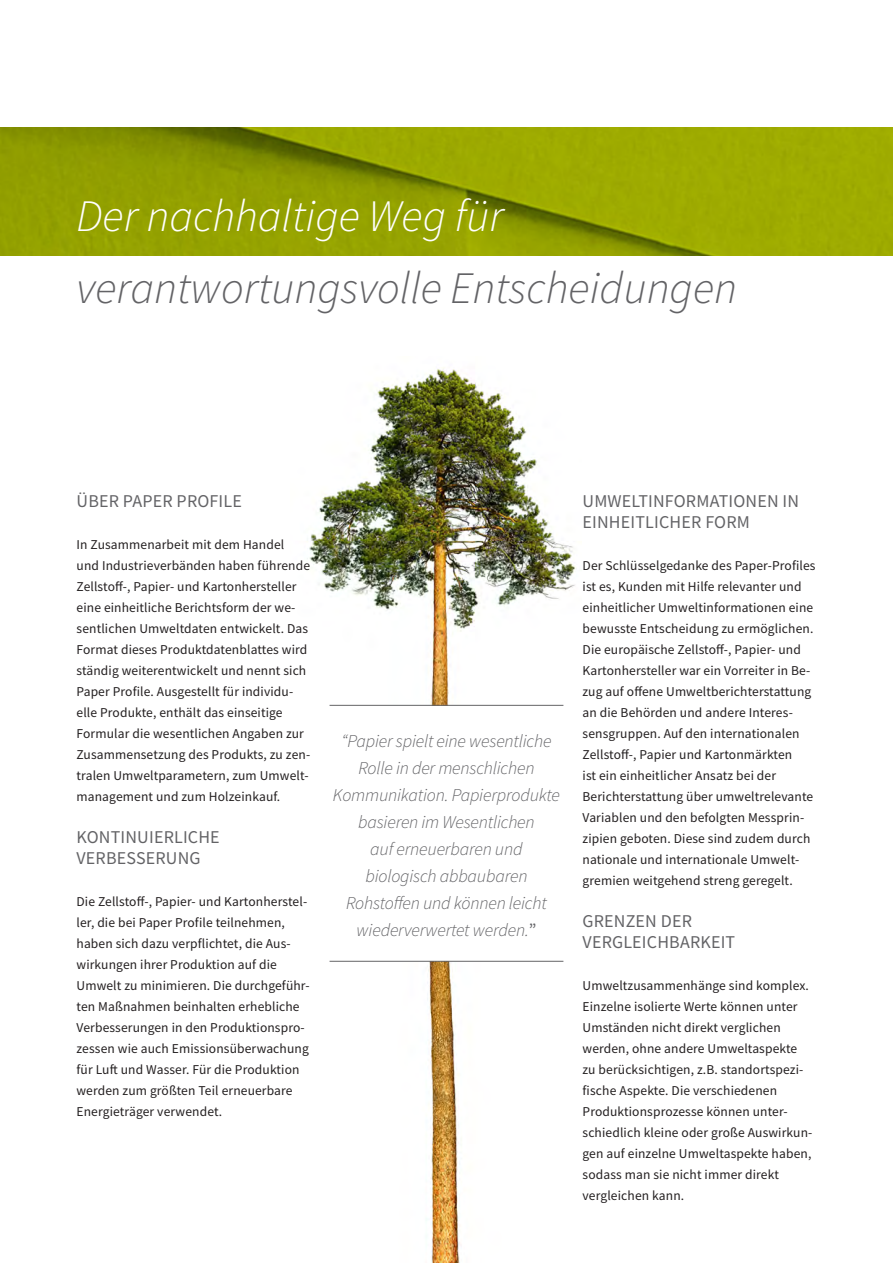
<style>
.page{position:relative;width:893px;height:1263px;background:#fff}
.page>*{position:absolute;margin:0;border:0;box-sizing:border-box;transform-origin:0 0}
.t1{font:italic 300 45px "Source Sans Pro";color:#636366}
.t2{font:italic 300 45px "Source Sans Pro";color:#fff}
.t3{font:italic 300 18px/27px "Source Sans Pro";letter-spacing:-.01em;color:#636366;text-align:center}
.t4{font:18px "Source Sans Pro";letter-spacing:.01em;color:#636366}
.t5{font:13.5px/21px "Source Sans Pro";letter-spacing:.01em;color:#231f20}
.s1{font-weight:400;font-style:normal}
</style>
<div class="page">
<img style="left:307px;top:367px;width:269px;height:338px">
<img style="left:426px;top:962px;width:34px;height:301px">
<img style="left:0;top:128px;width:893px;height:127px">
<hr style="left:330px;top:705px;width:233px;height:1px;background:#636366">
<hr style="left:330px;top:961px;width:233px;height:1px;background:#636366">
<p class="t2" style="left:77px;top:188px;width:429px">Der nachhaltige Weg für</p>
<p class="t1" style="left:77px;top:260px;width:662px">verantwortungsvolle Entscheidungen</p>
<p class="t4" style="left:77px;top:489px;width:167px">ÜBER PAPER PROFILE</p>
<p class="t5" style="left:77px;top:534px;width:209px">In Zusammenarbeit mit dem Handel</p>
<p class="t5" style="left:77px;top:555px;width:235px">und Industrieverbänden haben führende<br>Zellstoff-, Papier- und Kartonhersteller</p>
<p class="t5" style="left:77px;top:597px;width:235px">eine einheitliche Berichtsform der we&shy;sentlichen Umweltdaten entwickelt. Das Format dieses Produktdatenblattes wird ständig weiterentwickelt und nennt sich Paper Profile. Ausgestellt für individu&shy;elle Produkte, enthält das einseitige Formular die wesentlichen Angaben zur Zusammensetzung des Produkts, zu zen&shy;tralen Umweltparametern, zum Umwelt&shy;management und zum Holzeinkauf.</p>
<p class="t4" style="left:77px;top:825px;width:145px">KONTINUIERLICHE</p>
<p class="t4" style="left:77px;top:846px;width:126px">VERBESSERUNG</p>
<p class="t5" style="left:77px;top:891px;width:232px">Die Zellstoff-, Papier- und Kartonherstel&shy;ler, die bei Paper Profile teilnehmen,</p>
<p class="t5" style="left:77px;top:933px;width:235px">haben sich dazu verpflichtet, die Aus&shy;wirkungen ihrer Produktion auf die Umwelt zu minimieren. Die durchgeführ&shy;ten Maßnahmen beinhalten erhebliche Verbesserungen in den Produktionspro&shy;zessen wie auch Emissionsüberwachung für Luft und Wasser. Für die Produktion werden zum größten Teil erneuerbare Energieträger verwendet.</p>
<p class="t3" style="left:341px;top:728px;width:212px">“Papier spielt eine wesentliche<br>Rolle in der menschlichen</p>
<p class="t3" style="left:333px;top:782px;width:229px">Kommunikation. Papierprodukte basieren im Wesentlichen</p>
<p class="t3" style="left:370px;top:836px;width:154px">auf erneuerbaren und</p>
<p class="t3" style="left:365px;top:863px;width:164px">biologisch abbaubaren</p>
<p class="t3" style="left:346px;top:890px;width:202px">Rohstoffen und können leicht</p>
<p class="t3" style="left:356px;top:917px;width:181px">wiederverwertet werden.<span class="s1">”</span></p>
<p class="t4" style="left:583px;top:489px;width:218px">UMWELTINFORMATIONEN IN</p>
<p class="t4" style="left:583px;top:510px;width:169px">EINHEITLICHER FORM</p>
<p class="t5" style="left:583px;top:555px;width:235px">Der Schlüsselgedanke des Paper-Profiles ist es, Kunden mit Hilfe relevanter und einheitlicher Umweltinformationen eine bewusste Entscheidung zu ermöglichen.<br>Die europäische Zellstoff-, Papier- und Kartonhersteller war ein Vorreiter in Be&shy;zug auf offene Umweltberichterstattung an die Behörden und andere Interes&shy;sensgruppen. Auf den internationalen Zellstoff-, Papier und Kartonmärkten</p>
<p class="t5" style="left:583px;top:765px;width:195px">ist ein einheitlicher Ansatz bei der</p>
<p class="t5" style="left:583px;top:786px;width:232px">Berichterstattung über umweltrelevante Variablen und den befolgten Messprin&shy;zipien geboten. Diese sind zudem durch nationale und internationale Umwelt&shy;gremien weitgehend streng geregelt.</p>
<p class="t4" style="left:583px;top:909px;width:111px">GRENZEN DER</p>
<p class="t4" style="left:583px;top:930px;width:154px">VERGLEICHBARKEIT</p>
<p class="t5" style="left:583px;top:975px;width:228px">Umweltzusammenhänge sind komplex.<br>Einzelne isolierte Werte können unter Umständen nicht direkt verglichen werden, ohne andere Umweltaspekte zu berücksichtigen, z.B. standortspezi&shy;fische Aspekte. Die verschiedenen</p>
<p class="t5" style="left:583px;top:1101px;width:231px">Produktionsprozesse können unter&shy;schiedlich kleine oder große Auswirkun&shy;gen auf einzelne Umweltaspekte haben, sodass man sie nicht immer direkt vergleichen kann.</p>
</div>
